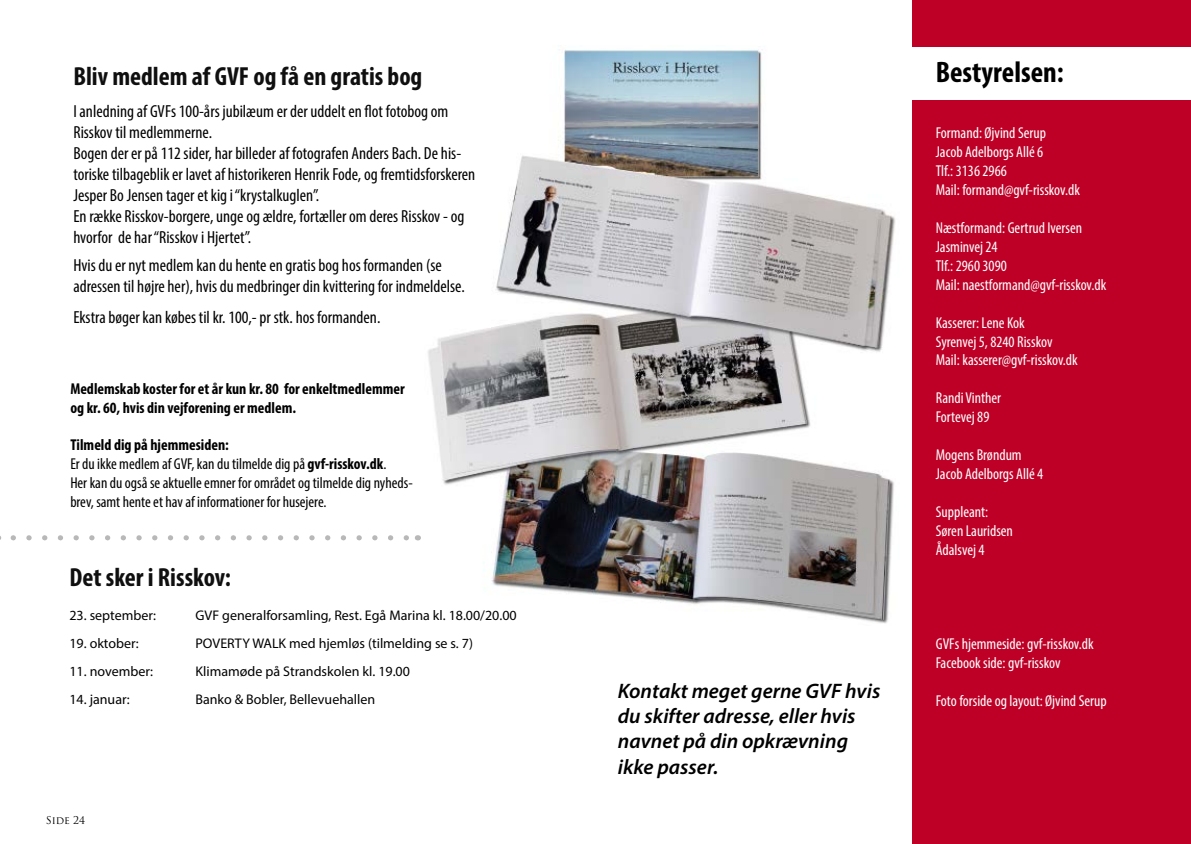
<style>
.page{position:relative;width:1191px;height:844px;background:#fff}
.page>*{position:absolute;margin:0;border:0;box-sizing:border-box;transform-origin:0 0}
.t1{font:700 condensed 29.75px "Myriad Pro";color:#000}
.t2{font:700 condensed 26.25px "Myriad Pro";color:#0f0f0f}
.t3{font:italic 600 21px/25.2px "Myriad Pro";color:#000}
.t4{font:condensed 17.5px/21px "Myriad Pro";color:#000}
.t5{font:condensed 15.75px/18.9px "Myriad Pro";color:#fff}
.t6{font:condensed 15.75px/18.9px "Myriad Pro";color:#000}
.t7{font:700 condensed 15.75px/18.9px "Myriad Pro";color:#000}
.t8{font:14px "Myriad Pro";color:#000}
.t9{font:10.5px "Trajan Pro";letter-spacing:-.005em;color:#000}
.s1{font-weight:700}
</style>
<div class="page">
<img style="left:416px;top:49px;width:480px;height:575px">
<div style="left:912px;top:0;width:279px;height:843px;background:#be0027"></div>
<div style="left:909px;top:47px;width:282px;height:52px;background:#fff"></div>
<svg style="left:13px;top:535px;width:396px;height:5px"></svg>
<h2 class="t2" style="left:73px;top:60px;width:350px">Bliv medlem af GVF og få en gratis bog</h2>
<p class="t4" style="left:73px;top:100px;width:403px">I anledning af GVFs 100-års jubilæum er der uddelt en flot fotobog om Risskov til medlemmerne.<br>Bogen der er på 112 sider, har billeder af fotografen Anders Bach. De his&shy;toriske tilbageblik er lavet af historikeren Henrik Fode, og fremtidsforskeren Jesper Bo Jensen tager et kig i “krystalkuglen”.<br>En række Risskov-borgere, unge og ældre, fortæller om deres Risskov - og hvorfor de har “Risskov i Hjertet”.</p>
<p class="t4" style="left:73px;top:254px;width:393px">Hvis du er nyt medlem kan du hente en gratis bog hos formanden (se adressen til højre her), hvis du medbringer din kvittering for indmeldelse.</p>
<p class="t4" style="left:73px;top:307px;width:308px">Ekstra bøger kan købes til kr. 100,- pr stk. hos formanden.</p>
<p class="t7" style="left:70px;top:378px;width:336px">Medlemskab koster for et år kun kr. 80 for enkeltmedlemmer og kr. 60, hvis din vejforening er medlem.</p>
<p class="t6" style="left:70px;top:435px;width:344px"><span class="s1">Tilmeld dig på hjemmesiden:<br></span>Er du ikke medlem af GVF, kan du tilmelde dig på <span class="s1">gvf-risskov.dk</span>.<br>Her kan du også se aktuelle emner for området og tilmelde dig nyheds&shy;brev, samt hente et hav af informationer for husejere.</p>
<h2 class="t2" style="left:70px;top:561px;width:163px">Det sker i Risskov:</h2>
<p class="t8" style="left:69px;top:606px;width:88px">23. september:</p>
<p class="t8" style="left:195px;top:606px;width:323px">GVF generalforsamling, Rest. Egå Marina kl. 18.00/20.00</p>
<p class="t8" style="left:69px;top:634px;width:71px">19. oktober:</p>
<p class="t8" style="left:195px;top:634px;width:279px">POVERTY WALK med hjemløs (tilmelding se s. 7)</p>
<p class="t8" style="left:69px;top:662px;width:85px">11. november:</p>
<p class="t8" style="left:195px;top:662px;width:216px">Klimamøde på Strandskolen kl. 19.00</p>
<p class="t8" style="left:69px;top:690px;width:62px">14. januar:</p>
<p class="t8" style="left:195px;top:690px;width:181px">Banko &amp; Bobler, Bellevuehallen</p>
<p class="t9" style="left:46px;top:812px;width:41px">Side 24</p>
<p class="t3" style="left:618px;top:677px;width:264px">Kontakt meget gerne GVF hvis du skifter adresse, eller hvis navnet på din opkrævning ikke passer.</p>
<h1 class="t1" style="left:935px;top:53px;width:129px">Bestyrelsen:</h1>
<p class="t5" style="left:935px;top:123px;width:146px">Formand: Øjvind Serup<br>Jacob Adelborgs Allé 6<br>Tlf.: 3136 2966<br>Mail: formand@gvf-risskov.dk</p>
<p class="t5" style="left:935px;top:218px;width:172px">Næstformand: Gertrud Iversen<br>Jasminvej 24<br>Tlf.: 2960 3090<br>Mail: naestformand@gvf-risskov.dk</p>
<p class="t5" style="left:935px;top:312px;width:143px">Kasserer: Lene Kok<br>Syrenvej 5, 8240 Risskov<br>Mail: kasserer@gvf-risskov.dk</p>
<p class="t5" style="left:935px;top:388px;width:67px">Randi Vinther<br>Fortevej 89</p>
<p class="t5" style="left:935px;top:445px;width:109px">Mogens Brøndum<br>Jacob Adelborgs Allé 4</p>
<p class="t5" style="left:935px;top:501px;width:79px">Suppleant:<br>Søren Lauridsen<br>Ådalsvej 4</p>
<p class="t5" style="left:935px;top:634px;width:159px">GVFs hjemmeside: gvf-risskov.dk<br>Facebook side: gvf-risskov</p>
<p class="t5" style="left:935px;top:690px;width:172px">Foto forside og layout: Øjvind Serup</p>
</div>
